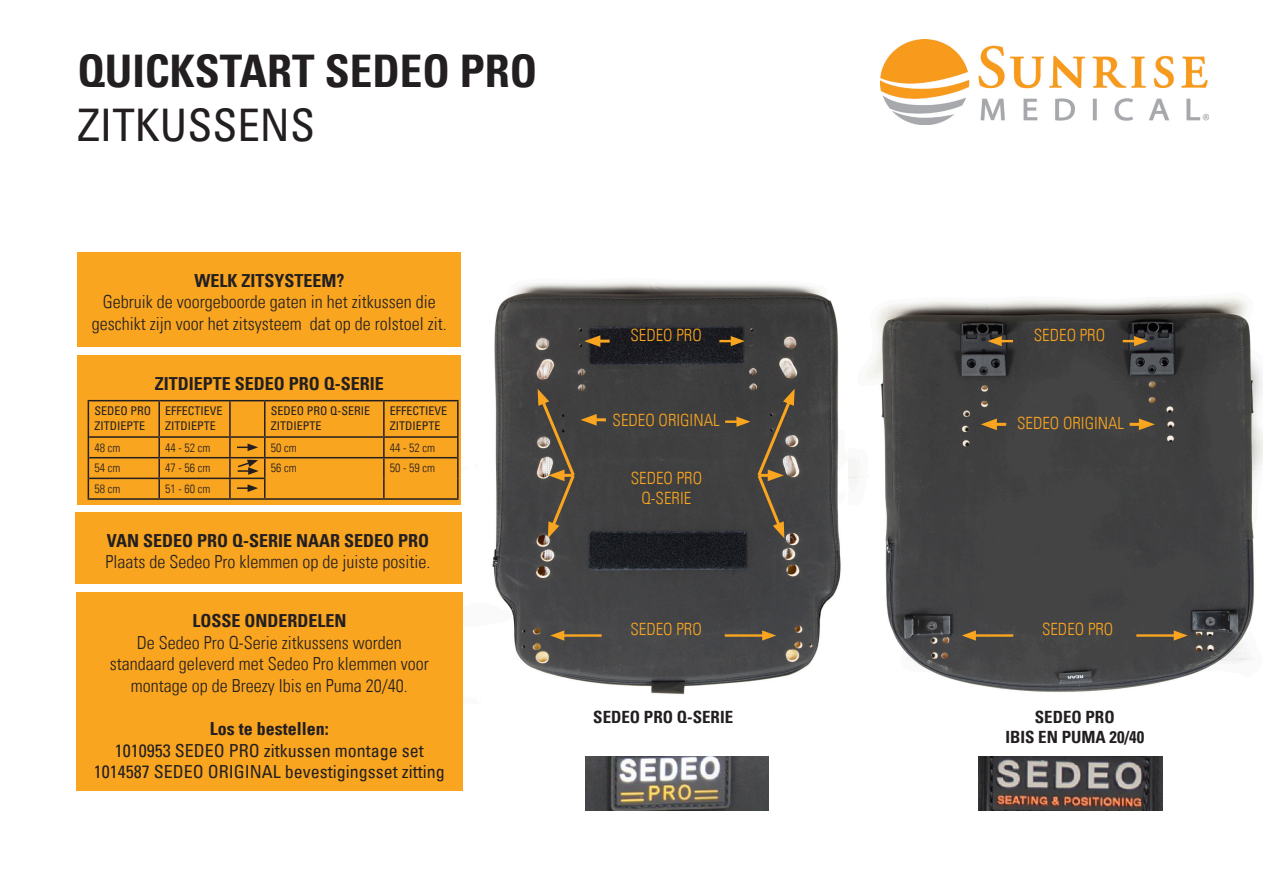
<style>
.page{position:relative;width:1263px;height:893px;background:#fff}
.page>*{position:absolute;margin:0;border:0;box-sizing:border-box;transform-origin:0 0}
.t1{font:45px/54px "Univers Com 67 Bold Cond";color:#231f20}
.t2{font:18px/21.6px "Univers Com 47 Light Cond";color:#231f20;text-align:center}
.t3{font:condensed 18px "Univers Com 57";color:#231f20}
.t4{font:18px "Univers Com 67 Bold Cond";color:#231f20}
.t5{font:16.95px/20.2px "Univers Com 47 Light Cond";color:#f9a520;text-align:center}
.t6{font:16.95px "Univers Com 67 Bold Cond";color:#231f20}
.t7{font:condensed 12px "Univers Com 57";color:#231f20}
.t8{font:12px "Univers Com 47 Light Cond";color:#231f20}
.s1{font-family:"Univers Com 57";font-stretch:condensed}
.s2{font-family:"Univers Com 67 Bold Cond"}
</style>
<div class="page">
<img style="left:461px;top:282px;width:380px;height:413px">
<hr style="left:595px;top:340px;width:15px;height:3px;background:#f9a520">
<svg style="left:584px;top:335px;width:16px;height:12px"></svg>
<svg style="left:719px;top:336px;width:26px;height:10px"></svg>
<hr style="left:725px;top:420px;width:16px;height:3px;background:#f9a520">
<hr style="left:560px;top:634px;width:42px;height:3px;background:#f9a520">
<svg style="left:550px;top:630px;width:14px;height:11px"></svg>
<hr style="left:725px;top:634px;width:42px;height:3px;background:#f9a520">
<svg style="left:762px;top:630px;width:14px;height:11px"></svg>
<svg style="left:736px;top:389px;width:59px;height:149px;background:#554d42"></svg>
<img style="left:848px;top:298px;width:415px;height:394px">
<svg style="left:988px;top:336px;width:25px;height:10px"></svg>
<svg style="left:1123px;top:336px;width:25px;height:10px"></svg>
<hr style="left:971px;top:634px;width:42px;height:3px;background:#f9a520">
<svg style="left:962px;top:630px;width:14px;height:11px"></svg>
<hr style="left:1136px;top:634px;width:42px;height:3px;background:#f9a520">
<svg style="left:1174px;top:630px;width:14px;height:11px"></svg>
<hr style="left:991px;top:423px;width:15px;height:3px;background:#f9a520">
<svg style="left:981px;top:418px;width:16px;height:12px"></svg>
<hr style="left:1129px;top:423px;width:15px;height:3px;background:#f9a520">
<svg style="left:1139px;top:418px;width:16px;height:12px"></svg>
<div style="left:77px;top:355px;width:384px;height:150px;background:#f9a520"></div>
<div style="left:76px;top:592px;width:387px;height:198px;background:#f9a520"></div>
<div style="left:77px;top:252px;width:384px;height:95px;background:#f9a520"></div>
<hr style="left:591px;top:418px;width:15px;height:3px;background:#f9a520">
<svg style="left:538px;top:389px;width:59px;height:149px;background:#574f44"></svg>
<img style="left:585px;top:756px;width:184px;height:54px">
<img style="left:979px;top:756px;width:183px;height:54px">
<img style="left:880px;top:39px;width:329px;height:85px">
<hr style="left:88px;top:400px;width:71px;height:1px;background:#231f20">
<hr style="left:88px;top:401px;width:1px;height:36px;background:#231f20">
<hr style="left:159px;top:400px;width:71px;height:1px;background:#231f20">
<hr style="left:230px;top:400px;width:35px;height:1px;background:#231f20">
<hr style="left:265px;top:400px;width:119px;height:1px;background:#231f20">
<hr style="left:384px;top:400px;width:75px;height:1px;background:#231f20">
<hr style="left:457px;top:401px;width:2px;height:36px;background:#231f20">
<hr style="left:158px;top:401px;width:2px;height:35px;background:#231f20">
<hr style="left:229px;top:401px;width:2px;height:35px;background:#231f20">
<hr style="left:264px;top:401px;width:1px;height:35px;background:#231f20">
<hr style="left:383px;top:401px;width:2px;height:35px;background:#231f20">
<hr style="left:89px;top:436px;width:70px;height:2px;background:#231f20">
<hr style="left:159px;top:436px;width:71px;height:2px;background:#231f20">
<hr style="left:230px;top:436px;width:35px;height:2px;background:#231f20">
<hr style="left:265px;top:436px;width:119px;height:2px;background:#231f20">
<hr style="left:384px;top:436px;width:73px;height:2px;background:#231f20">
<hr style="left:457px;top:437px;width:2px;height:21px;background:#231f20">
<hr style="left:457px;top:458px;width:2px;height:20px;background:#231f20">
<svg style="left:88px;top:437px;width:1px;height:61px"></svg>
<hr style="left:457px;top:478px;width:2px;height:20px;background:#231f20">
<hr style="left:88px;top:498px;width:71px;height:2px;background:#231f20">
<hr style="left:159px;top:498px;width:71px;height:2px;background:#231f20">
<hr style="left:230px;top:498px;width:35px;height:2px;background:#231f20">
<hr style="left:265px;top:498px;width:119px;height:2px;background:#231f20">
<hr style="left:384px;top:498px;width:75px;height:2px;background:#231f20">
<svg style="left:158px;top:438px;width:2px;height:19px"></svg>
<svg style="left:383px;top:438px;width:2px;height:19px"></svg>
<hr style="left:89px;top:457px;width:70px;height:1px;background:#231f20">
<hr style="left:159px;top:457px;width:71px;height:1px;background:#231f20">
<hr style="left:158px;top:458px;width:2px;height:20px;background:#231f20">
<hr style="left:265px;top:457px;width:119px;height:1px;background:#231f20">
<hr style="left:384px;top:457px;width:73px;height:1px;background:#231f20">
<hr style="left:383px;top:458px;width:2px;height:20px;background:#231f20">
<hr style="left:89px;top:478px;width:70px;height:1px;background:#231f20">
<hr style="left:159px;top:478px;width:71px;height:1px;background:#231f20">
<svg style="left:158px;top:479px;width:2px;height:19px"></svg>
<hr style="left:383px;top:478px;width:2px;height:20px;background:#231f20">
<svg style="left:229px;top:438px;width:36px;height:60px"></svg>
<div style="left:75px;top:512px;width:386px;height:72px;background:#f9a520"></div>
<p class="t1" style="left:77px;top:44px;width:461px">QUICKSTART SEDEO PRO<br><span class="s1">ZITKUSSENS</span></p>
<p class="t2" style="left:103px;top:270px;width:334px"><span class="s2">WELK ZITSYSTEEM?<br></span>Gebruik de voorgeboorde gaten in het zitkussen die</p>
<p class="t2" style="left:92px;top:313px;width:356px">geschikt zijn voor het zitsysteem dat op de rolstoel zit.</p>
<p class="t4" style="left:155px;top:373px;width:231px">ZITDIEPTE SEDEO PRO Q-SERIE</p>
<p class="t7" style="left:94px;top:403px;width:58px">SEDEO PRO</p>
<p class="t7" style="left:94px;top:418px;width:52px">ZITDIEPTE</p>
<p class="t7" style="left:165px;top:403px;width:59px">EFFECTIEVE</p>
<p class="t7" style="left:165px;top:418px;width:52px">ZITDIEPTE</p>
<p class="t7" style="left:271px;top:403px;width:101px">SEDEO PRO Q-SERIE</p>
<p class="t7" style="left:271px;top:418px;width:52px">ZITDIEPTE</p>
<p class="t7" style="left:390px;top:403px;width:59px">EFFECTIEVE</p>
<p class="t7" style="left:390px;top:418px;width:52px">ZITDIEPTE</p>
<p class="t8" style="left:94px;top:440px;width:27px">48 cm</p>
<p class="t8" style="left:165px;top:440px;width:47px">44 - 52 cm</p>
<p class="t8" style="left:271px;top:440px;width:27px">50 cm</p>
<p class="t8" style="left:390px;top:440px;width:47px">44 - 52 cm</p>
<p class="t8" style="left:94px;top:461px;width:27px">54 cm</p>
<p class="t8" style="left:165px;top:461px;width:47px">47 - 56 cm</p>
<p class="t8" style="left:271px;top:461px;width:27px">56 cm</p>
<p class="t8" style="left:390px;top:461px;width:47px">50 - 59 cm</p>
<p class="t8" style="left:94px;top:482px;width:27px">58 cm</p>
<p class="t8" style="left:165px;top:482px;width:47px">51 - 60 cm</p>
<p class="t4" style="left:107px;top:529px;width:324px">VAN SEDEO PRO Q-SERIE NAAR SEDEO PRO</p>
<p class="t2" style="left:106px;top:551px;width:326px">Plaats de Sedeo Pro klemmen op de juiste positie.</p>
<p class="t2" style="left:110px;top:610px;width:320px"><span class="s2">LOSSE ONDERDELEN<br></span>De Sedeo Pro Q-Serie zitkussens worden standaard geleverd met Sedeo Pro klemmen voor montage op de Breezy Ibis en Puma 20/40.</p>
<p class="t4" style="left:210px;top:717px;width:120px">Los te bestellen:</p>
<p class="t3" style="left:115px;top:739px;width:310px">1010953 SEDEO PRO zitkussen montage set</p>
<p class="t3" style="left:94px;top:760px;width:352px">1014587 SEDEO ORIGINAL bevestigingsset zitting</p>
<p class="t5" style="left:630px;top:325px;width:73px">SEDEO PRO</p>
<p class="t5" style="left:1034px;top:325px;width:73px">SEDEO PRO</p>
<p class="t5" style="left:613px;top:410px;width:109px">SEDEO ORIGINAL</p>
<p class="t5" style="left:1017px;top:413px;width:109px">SEDEO ORIGINAL</p>
<p class="t5" style="left:631px;top:468px;width:73px">SEDEO PRO<br>Q-SERIE</p>
<p class="t5" style="left:630px;top:619px;width:73px">SEDEO PRO</p>
<p class="t5" style="left:1042px;top:619px;width:73px">SEDEO PRO</p>
<p class="t6" style="left:593px;top:706px;width:141px">SEDEO PRO Q-SERIE</p>
<p class="t6" style="left:1035px;top:706px;width:81px">SEDEO PRO</p>
<p class="t6" style="left:1005px;top:727px;width:140px">IBIS EN PUMA 20/40</p>
</div>
